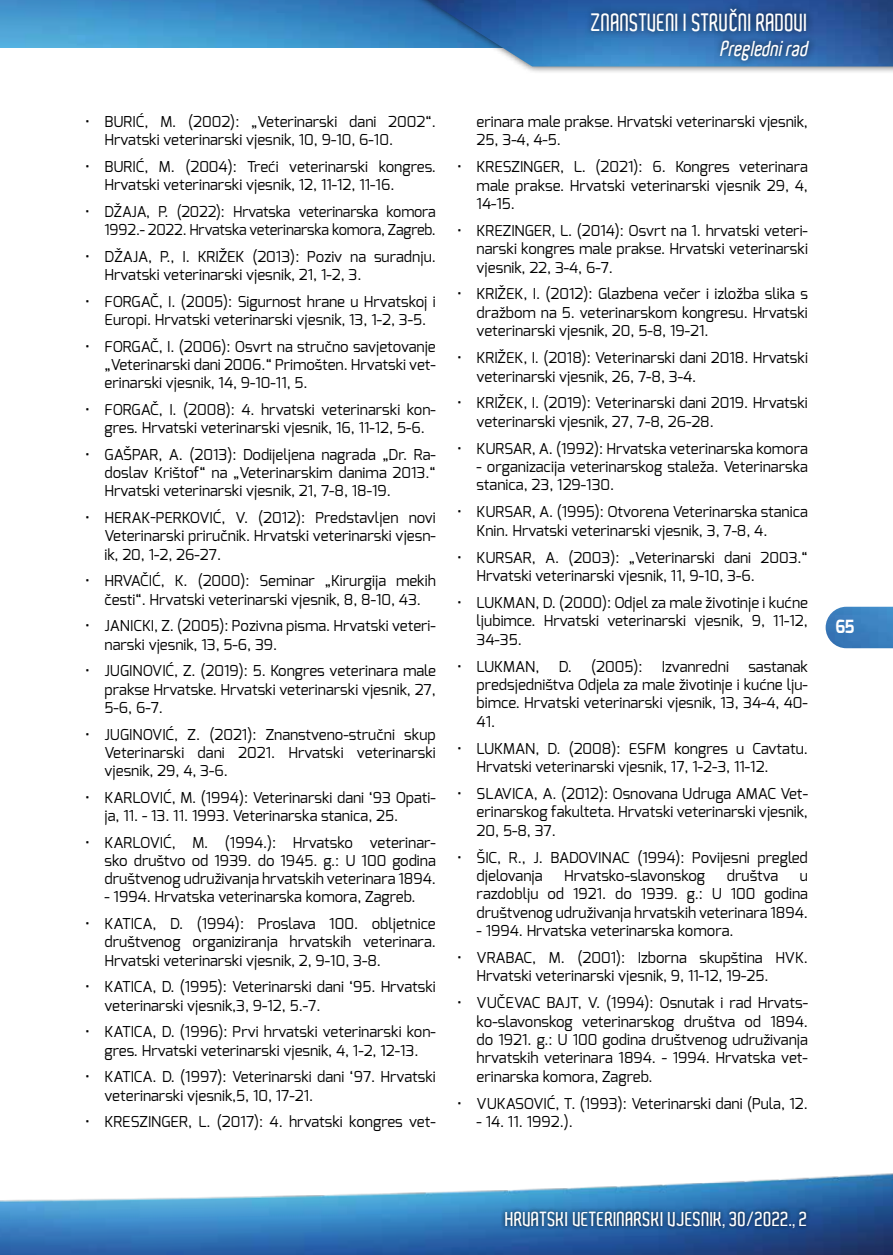
<style>
.page{position:relative;width:893px;height:1255px;background:#fff}
.page>*{position:absolute;margin:0;border:0;box-sizing:border-box;transform-origin:0 0}
.t1{font:600 24px "Aldo";color:#fff;scale:.9 1}
.t2{font:italic 600 21px "Aldo";color:#fff;scale:.9 1}
.t3{font:600 19.5px "Aldo";color:#fff}
.t4{font:700 18.15px "Exo";color:#fff;scale:.9 1}
.t5{font:15px/18.3px "Exo";color:#000}
.s1{font-family:"Libel Suit Rg";font-weight:400;font-size:22.5px}
</style>
<div class="page">
<img style="left:0;top:0;width:388px;height:47px">
<div style="left:388px;top:0;width:505px;height:75px;background:#000;opacity:.75"></div>
<img style="left:395px;top:0;width:498px;height:66px">
<img style="left:0;top:1173px;width:893px;height:81px">
<img style="left:826px;top:606px;width:67px;height:42px">
<div style="left:501px;top:1207px;width:310px;height:25px;background:#000;opacity:.75"></div>
<div style="left:584px;top:1px;width:233px;height:66px;background:#000;opacity:.75"></div>
<p class="t5" style="left:105px;top:112px;width:333px;text-indent:-20px">• BURIĆ, M. (2002): „Veterinarski dani 2002“.<br>Hrvatski veterinarski vjesnik, 10, 9-10, 6-10.</p>
<p class="t5" style="left:105px;top:157px;width:333px;text-indent:-20px">• BURIĆ, M. (2004): Treći veterinarski kongres.<br>Hrvatski veterinarski vjesnik, 12, 11-12, 11-16.</p>
<p class="t5" style="left:85px;top:202px;width:352px;text-align:right">• DŽAJA, P. (2022): Hrvatska veterinarska komora<br>1992.- 2022. Hrvatska veterinarska komora, Zagreb.</p>
<p class="t5" style="left:105px;top:247px;width:333px;text-indent:-20px">• DŽAJA, P., I. KRIŽEK (2013): Poziv na suradnju.<br>Hrvatski veterinarski vjesnik, 21, 1-2, 3.</p>
<p class="t5" style="left:105px;top:292px;width:333px;text-indent:-20px">• FORGAČ, I. (2005): Sigurnost hrane u Hrvatskoj i<br>Europi. Hrvatski veterinarski vjesnik, 13, 1-2, 3-5.</p>
<p class="t5" style="left:105px;top:337px;width:333px;text-align:justify;text-indent:-19px">• FORGAČ, I. (2006): Osvrt na stručno savjetovanje „Veterinarski dani 2006.“ Primošten. Hrvatski vet&shy;erinarski vjesnik, 14, 9-10-11, 5.</p>
<p class="t5" style="left:85px;top:400px;width:352px;text-align:center">• FORGAČ, I. (2008): 4. hrvatski veterinarski kon&shy;gres. Hrvatski veterinarski vjesnik, 16, 11-12, 5-6.</p>
<p class="t5" style="left:105px;top:445px;width:333px;text-align:justify;text-indent:-19px">• GAŠPAR, A. (2013): Dodijeljena nagrada „Dr. Ra&shy;doslav Krištof“ na „Veterinarskim danima 2013.“ Hrvatski veterinarski vjesnik, 21, 7-8, 18-19.</p>
<p class="t5" style="left:105px;top:508px;width:333px;text-align:justify;text-indent:-19px">• HERAK-PERKOVIĆ, V. (2012): Predstavljen novi Veterinarski priručnik. Hrvatski veterinarski vjesn&shy;ik, 20, 1-2, 26-27.</p>
<p class="t5" style="left:85px;top:572px;width:352px;text-align:center">• HRVAČIĆ, K. (2000): Seminar „Kirurgija mekih česti“. Hrvatski veterinarski vjesnik, 8, 8-10, 43.</p>
<p class="t5" style="left:105px;top:616px;width:333px;text-indent:-19px">• JANICKI, Z. (2005): Pozivna pisma. Hrvatski veteri&shy;narski vjesnik, 13, 5-6, 39.</p>
<p class="t5" style="left:105px;top:661px;width:333px;text-align:justify;text-indent:-19px">• JUGINOVIĆ, Z. (2019): 5. Kongres veterinara male prakse Hrvatske. Hrvatski veterinarski vjesnik, 27, 5-6, 6-7.</p>
<p class="t5" style="left:105px;top:725px;width:333px;text-align:justify;text-indent:-19px">• JUGINOVIĆ, Z. (2021): Znanstveno-stručni skup Veterinarski dani 2021. Hrvatski veterinarski vjesnik, 29, 4, 3-6.</p>
<p class="t5" style="left:105px;top:788px;width:333px;text-indent:-19px">• KARLOVIĆ, M. (1994): Veterinarski dani ‘93 Opati&shy;ja, 11. - 13. 11. 1993. Veterinarska stanica, 25.</p>
<p class="t5" style="left:105px;top:833px;width:333px;text-align:justify;text-indent:-19px">• KARLOVIĆ, M. (1994.): Hrvatsko veterinar&shy;sko društvo od 1939. do 1945. g.: U 100 godina društvenog udruživanja hrvatskih veterinara 1894.</p>
<p class="t5" style="left:105px;top:887px;width:312px">- 1994. Hrvatska veterinarska komora, Zagreb.</p>
<p class="t5" style="left:105px;top:914px;width:333px;text-align:justify;text-indent:-19px">• KATICA, D. (1994): Proslava 100. obljetnice društvenog organiziranja hrvatskih veterinara.<br>Hrvatski veterinarski vjesnik, 2, 9-10, 3-8.</p>
<p class="t5" style="left:105px;top:977px;width:333px;text-indent:-19px">• KATICA, D. (1995): Veterinarski dani ‘95. Hrvatski veterinarski vjesnik,3, 9-12, 5.-7.</p>
<p class="t5" style="left:85px;top:1022px;width:352px;text-align:center">• KATICA, D. (1996): Prvi hrvatski veterinarski kon&shy;gres. Hrvatski veterinarski vjesnik, 4, 1-2, 12-13.</p>
<p class="t5" style="left:105px;top:1067px;width:333px;text-indent:-19px">• KATICA. D. (1997): Veterinarski dani ‘97. Hrvatski veterinarski vjesnik,5, 10, 17-21.</p>
<p class="t5" style="left:85px;top:1112px;width:352px">• KRESZINGER, L. (2017): 4. hrvatski kongres vet-</p>
<h1 class="t1" style="left:591px;top:9px;width:242px">ZNANSTVENI I STRU<span class="s1">Č</span>NI RADOVI</h1>
<h2 class="t2" style="left:720px;top:36px;width:104px">Preglednirad</h2>
<p class="t5" style="left:477px;top:112px;width:333px">erinara male prakse. Hrvatski veterinarski vjesnik,<br>25, 3-4, 4-5.</p>
<p class="t5" style="left:477px;top:157px;width:333px;text-align:justify;text-indent:-20px">• KRESZINGER, L. (2021): 6. Kongres veterinara male prakse. Hrvatski veterinarski vjesnik 29, 4, 14-15.</p>
<p class="t5" style="left:477px;top:221px;width:333px;text-align:justify;text-indent:-20px">• KREZINGER, L. (2014): Osvrt na 1. hrvatski veteri&shy;narski kongres male prakse. Hrvatski veterinarski vjesnik, 22, 3-4, 6-7.</p>
<p class="t5" style="left:477px;top:285px;width:333px;text-align:justify;text-indent:-20px">• KRIŽEK, I. (2012): Glazbena večer i izložba slika s dražbom na 5. veterinarskom kongresu. Hrvatski veterinarski vjesnik, 20, 5-8, 19-21.</p>
<p class="t5" style="left:477px;top:348px;width:333px;text-indent:-20px">• KRIŽEK, I. (2018): Veterinarski dani 2018. Hrvatski veterinarski vjesnik, 26, 7-8, 3-4.</p>
<p class="t5" style="left:477px;top:394px;width:333px;text-indent:-20px">• KRIŽEK, I. (2019): Veterinarski dani 2019. Hrvatski veterinarski vjesnik, 27, 7-8, 26-28.</p>
<p class="t5" style="left:457px;top:439px;width:352px">• KURSAR, A. (1992): Hrvatska veterinarska komora</p>
<p class="t5" style="left:477px;top:457px;width:333px">- organizacija veterinarskog staleža. Veterinarska stanica, 23, 129-130.</p>
<p class="t5" style="left:477px;top:502px;width:333px;text-indent:-20px">• KURSAR, A. (1995): Otvorena Veterinarska stanica<br>Knin. Hrvatski veterinarski vjesnik, 3, 7-8, 4.</p>
<p class="t5" style="left:477px;top:548px;width:333px;text-indent:-20px">• KURSAR, A. (2003): „Veterinarski dani 2003.“<br>Hrvatski veterinarski vjesnik, 11, 9-10, 3-6.</p>
<p class="t5" style="left:477px;top:593px;width:333px;text-align:justify;text-indent:-20px">• LUKMAN, D. (2000): Odjel za male životinje i kućne ljubimce. Hrvatski veterinarski vjesnik, 9, 11-12, 34-35.</p>
<p class="t5" style="left:457px;top:657px;width:84px">• LUKMAN,</p>
<p class="t5" style="left:559px;top:657px;width:85px">D. (2005):</p>
<p class="t5" style="left:662px;top:657px;width:69px">Izvanredni</p>
<p class="t5" style="left:477px;top:657px;width:333px;text-align:justify;text-indent:272px">sastanak predsjedništva Odjela za male životinje i kućne lju&shy;bimce. Hrvatski veterinarski vjesnik, 13, 34-4, 40- 41.</p>
<p class="t5" style="left:477px;top:739px;width:333px;text-indent:-20px">• LUKMAN, D. (2008): ESFM kongres u Cavtatu.<br>Hrvatski veterinarski vjesnik, 17, 1-2-3, 11-12.</p>
<p class="t5" style="left:477px;top:784px;width:333px;text-align:justify;text-indent:-20px">• SLAVICA, A. (2012): Osnovana Udruga AMAC Vet&shy;erinarskog fakulteta. Hrvatski veterinarski vjesnik, 20, 5-8, 37.</p>
<p class="t5" style="left:477px;top:847px;width:333px;text-indent:-20px">• ŠIC, R., J. BADOVINAC (1994): Povijesni pregled djelovanja</p>
<p class="t5" style="left:564px;top:866px;width:143px">Hrvatsko-slavonskog</p>
<p class="t5" style="left:727px;top:866px;width:53px">društva</p>
<p class="t5" style="left:477px;top:866px;width:333px;text-align:justify;text-indent:323px">u razdoblju od 1921. do 1939. g.: U 100 godina društvenog udruživanja hrvatskih veterinara 1894.</p>
<p class="t5" style="left:477px;top:921px;width:258px">- 1994. Hrvatska veterinarska komora.</p>
<p class="t5" style="left:477px;top:948px;width:333px;text-indent:-20px">• VRABAC, M. (2001): Izborna skupština HVK.<br>Hrvatski veterinarski vjesnik, 9, 11-12, 19-25.</p>
<p class="t5" style="left:477px;top:993px;width:333px;text-align:justify;text-indent:-20px">• VUČEVAC BAJT, V. (1994): Osnutak i rad Hrvats&shy;ko-slavonskog veterinarskog društva od 1894. do 1921. g.: U 100 godina društvenog udruživanja hrvatskih veterinara 1894. - 1994. Hrvatska vet&shy;erinarska komora, Zagreb.</p>
<p class="t5" style="left:457px;top:1094px;width:352px">• VUKASOVIĆ, T. (1993): Veterinarski dani (Pula, 12.</p>
<p class="t5" style="left:477px;top:1112px;width:98px">- 14. 11. 1992.).</p>
<p class="t4" style="left:835px;top:614px;width:23px">65</p>
<h3 class="t3" style="left:505px;top:1207px;width:304px">HRVATSKI VETERINARSKI VJESNIK, 30/2022., 2</h3>
</div>
